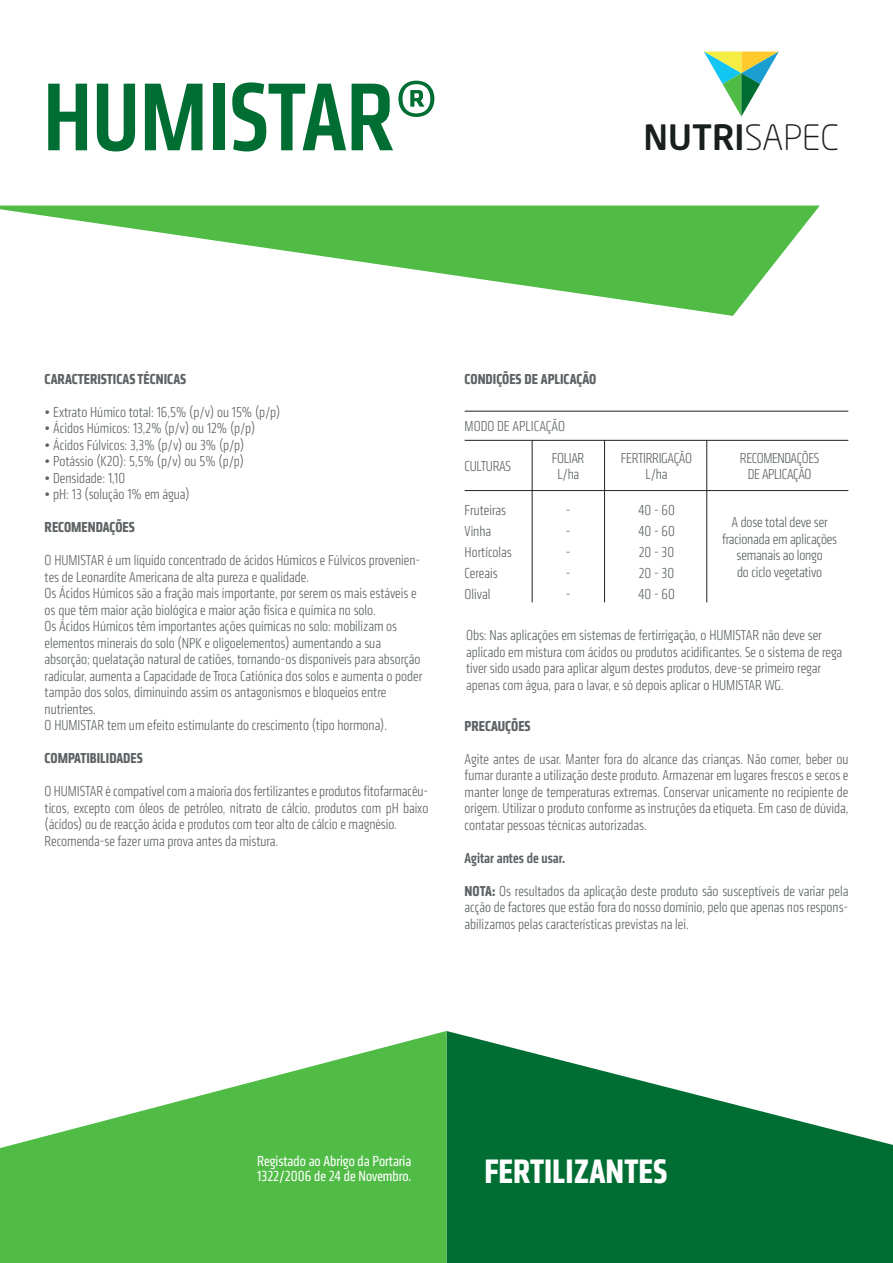
<style>
.page{position:relative;width:893px;height:1263px;background:#fff}
.page>*{position:absolute;margin:0;border:0;box-sizing:border-box;transform-origin:0 0}
.t1{font:500 condensed 100.05px "Klavika CH";color:#006e33}
.t2{font:700 condensed 35.25px "Klavika CH";color:#fff}
.t3{font:500 34.5px "Neo Sans Std";color:#191e1f}
.t4{font:condensed 15.15px/15.1px "Klavika CH";color:#fff}
.t5{font:300 condensed 15px/16.5px "Klavika CH";color:#5e6365}
.t6{font:700 condensed 15px "Klavika CH";color:#5e6365}
.t7{font:300 condensed 15px/16.5px "Klavika CH";letter-spacing:-.025em;color:#5e6365;text-align:center}
.t8{font:500 condensed 15px "Klavika CH";color:#5e6365}
.s1{font-weight:300}
.s2{font-weight:700}
</style>
<div class="page">
<svg style="left:446px;top:1031px;width:447px;height:232px;fill:#006e33"></svg>
<svg style="left:0;top:1031px;width:446px;height:232px;fill:#50bc46"></svg>
<svg style="left:704px;top:52px;width:75px;height:65px"></svg>
<svg style="left:0;top:206px;width:820px;height:110px;fill:#50bc46"></svg>
<hr style="left:465px;top:440px;width:383px;height:1px;background:#241f1f">
<hr style="left:465px;top:411px;width:383px;height:1px;background:#241f1f">
<hr style="left:465px;top:490px;width:383px;height:1px;background:#241f1f">
<hr style="left:532px;top:440px;width:1px;height:162px;background:#241f1f">
<hr style="left:604px;top:440px;width:1px;height:162px;background:#241f1f">
<hr style="left:706px;top:440px;width:1px;height:162px;background:#241f1f">
<h1 class="t1" style="left:43px;top:54px;width:397px">HUMISTAR®</h1>
<h3 class="t3" style="left:644px;top:116px;width:197px">NUTRI<span class="s1">SAPEC</span></h3>
<p class="t6" style="left:45px;top:369px;width:143px">CARACTERISTICAS TÉCNICAS</p>
<p class="t5" style="left:45px;top:404px;width:237px">• Extrato Húmico total: 16,5% (p/v) ou 15% (p/p)</p>
<p class="t5" style="left:45px;top:420px;width:212px">• Ácidos Húmicos: 13,2% (p/v) ou 12% (p/p)</p>
<p class="t5" style="left:45px;top:437px;width:201px">• Ácidos Fúlvicos: 3,3% (p/v) ou 3% (p/p)</p>
<p class="t5" style="left:45px;top:453px;width:201px">• Potássio (K2O): 5,5% (p/v) ou 5% (p/p)</p>
<p class="t5" style="left:45px;top:470px;width:82px">• Densidade: 1,10</p>
<p class="t5" style="left:45px;top:486px;width:147px">• pH: 13 (solução 1% em água)</p>
<p class="t6" style="left:45px;top:518px;width:92px">RECOMENDAÇÕES</p>
<p class="t5" style="left:45px;top:552px;width:379px">O HUMISTAR é um líquido concentrado de ácidos Húmicos e Fúlvicos provenien&shy;tes de Leonardite Americana de alta pureza e qualidade.<br>Os Ácidos Húmicos são a fração mais importante, por serem os mais estáveis e os que têm maior ação biológica e maior ação física e química no solo.<br>Os Ácidos Húmicos têm importantes ações químicas no solo: mobilizam os elementos minerais do solo (NPK e oligoelementos) aumentando a sua absorção; quelatação natural de catiões, tornando-os disponíveis para absorção radicular, aumenta a Capacidade de Troca Catiónica dos solos e aumenta o poder tampão dos solos, diminuindo assim os antagonismos e bloqueios entre nutrientes.<br>O HUMISTAR tem um efeito estimulante do crescimento (tipo hormona).</p>
<p class="t6" style="left:45px;top:749px;width:100px">COMPATIBILIDADES</p>
<p class="t5" style="left:45px;top:783px;width:385px">O HUMISTAR é compatível com a maioria dos fertilizantes e produtos fitofarmacêu&shy;ticos, excepto com óleos de petróleo, nitrato de cálcio, produtos com pH baixo (ácidos) ou de reacção ácida e produtos com teor alto de cálcio e magnésio.<br>Recomenda-se fazer uma prova antes da mistura.</p>
<p class="t6" style="left:465px;top:369px;width:133px">CONDIÇÕES DE APLICAÇÃO</p>
<p class="t5" style="left:465px;top:418px;width:102px">MODO DE APLICAÇÃO</p>
<p class="t7" style="left:465px;top:458px;width:48px">CULTURAS</p>
<p class="t5" style="left:465px;top:500px;width:49px;line-height:21px">Fruteiras<br>Vinha<br>Hortícolas<br>Cereais<br>Olival</p>
<p class="t5" style="left:566px;top:500px;width:6px;line-height:21px;text-align:justify">- - - - -</p>
<p class="t5" style="left:638px;top:500px;width:39px;line-height:21px;text-align:justify">40 - 60<br>40 - 60<br>20 - 30<br>20 - 30<br>40 - 60</p>
<p class="t7" style="left:621px;top:450px;width:73px">FERTIRRIGAÇÃO<br>L/ha</p>
<p class="t7" style="left:552px;top:450px;width:34px">FOLIAR<br>L/ha</p>
<p class="t7" style="left:740px;top:450px;width:81px">RECOMENDAÇÕES<br>DE APLICAÇÃO</p>
<p class="t5" style="left:722px;top:514px;width:117px;text-align:center">A dose total deve ser fracionada em aplicações semanais ao longo<br>do ciclo vegetativo</p>
<p class="t5" style="left:466px;top:627px;width:378px">Obs: Nas aplicações em sistemas de fertirrigação, o HUMISTAR não deve ser aplicado em mistura com ácidos ou produtos acidificantes. Se o sistema de rega tiver sido usado para aplicar algum destes produtos, deve-se primeiro regar apenas com água, para o lavar, e só depois aplicar o HUMISTAR WG.</p>
<p class="t6" style="left:465px;top:716px;width:67px">PRECAUÇÕES</p>
<p class="t5" style="left:465px;top:750px;width:385px;text-align:justify">Agite antes de usar. Manter fora do alcance das crianças. Não comer, beber ou fumar durante a utilização deste produto. Armazenar em lugares frescos e secos e manter longe de temperaturas extremas. Conservar unicamente no recipiente de origem. Utilizar o produto conforme as instruções da etiqueta. Em caso de dúvida, contatar pessoas técnicas autorizadas.</p>
<p class="t8" style="left:465px;top:848px;width:102px">Agitar antes de usar.</p>
<p class="t5" style="left:465px;top:882px;width:385px;text-align:justify"><span class="s2">NOTA:</span> Os resultados da aplicação deste produto são susceptíveis de variar pela acção de factores que estão fora do nosso domínio, pelo que apenas nos respons&shy;abilizamos pelas características previstas na lei.</p>
<p class="t4" style="left:257px;top:1154px;width:156px">Registado ao Abrigo da Portaria<br>1322/2006 de 24 de Novembro.</p>
<h2 class="t2" style="left:485px;top:1148px;width:184px">FERTILIZANTES</h2>
</div>
